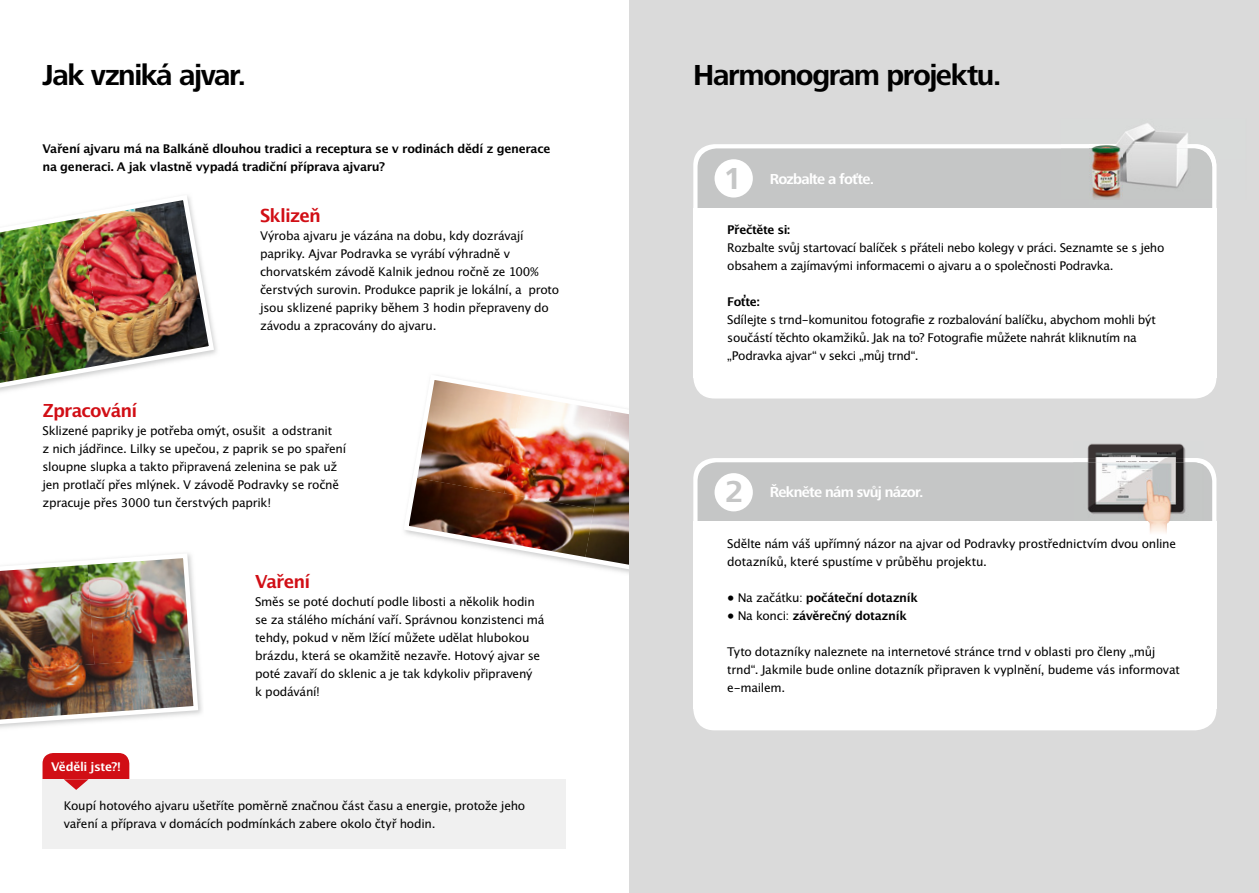
<style>
.page{position:relative;width:1259px;height:893px;background:#fff}
.page>*{position:absolute;margin:0;border:0;box-sizing:border-box;transform-origin:0 0}
.t1{font:700 31.5px "Frutiger Next LTW1 G";color:#c5c6c6}
.t2{font:700 30px "Frutiger Next LTW1 G";letter-spacing:-.045em;color:#000}
.t3{font:18px "Lucida San Dem";letter-spacing:-.045em;color:#d10e15}
.t4{font:700 15px "Frutiger Next LTW1 G";letter-spacing:-.045em;color:#fff}
.t5{font:12px/18px "Lucida San Rom";letter-spacing:-.025em;color:#000}
.t6{font:12px/18px "Lucida San Dem";letter-spacing:-.025em;color:#000}
.t7{font:12px "Lucida San Dem";letter-spacing:-.03em;color:#fff}
.s1{font-family:"Lucida San Rom"}
</style>
<div class="page">
<div style="left:43px;top:753px;width:86px;height:42px;background:#d10e15;border-radius:11px"></div>
<div style="left:43px;top:779px;width:523px;height:70px;background:#f0f0f0"></div>
<svg style="left:64px;top:779px;width:25px;height:11px"></svg>
<img style="left:0;top:196px;width:217px;height:196px">
<img style="left:0;top:553px;width:201px;height:175px">
<img style="left:404px;top:380px;width:225px;height:193px">
<div style="left:629px;top:0;width:630px;height:893px;background:#dadada"></div>
<div style="left:693px;top:144px;width:523px;height:254px;background:#fff;border-radius:21px"></div>
<div style="left:693px;top:458px;width:523px;height:272px;background:#fff;border-radius:21px"></div>
<div style="left:697px;top:148px;width:515px;height:125px;background:#c5c6c6;border-radius:19px"></div>
<div style="left:697px;top:462px;width:515px;height:125px;background:#c5c6c6;border-radius:19px"></div>
<div style="left:714px;top:159px;width:39px;height:39px;background:#fff;border-radius:50%"></div>
<div style="left:714px;top:473px;width:39px;height:38px;background:#fff;border-radius:50%"></div>
<div style="left:693px;top:208px;width:523px;height:169px;background:#fff"></div>
<div style="left:693px;top:522px;width:523px;height:187px;background:#fff"></div>
<img style="left:1087px;top:443px;width:114px;height:19px">
<img style="left:1073px;top:462px;width:130px;height:71px">
<img style="left:1117px;top:123px;width:71px;height:21px">
<img style="left:1216px;top:163px;width:1px;height:37px">
<img style="left:1122px;top:144px;width:94px;height:56px">
<img style="left:1060px;top:148px;width:152px;height:52px">
<img style="left:1089px;top:144px;width:33px;height:56px">
<h2 class="t2" style="left:43px;top:58px;width:205px">Jak vzniká ajvar.</h2>
<p class="t6" style="left:43px;top:141px;width:509px">Vaření ajvaru má na Balkáně dlouhou tradici a receptura se v rodinách dědí z generace na generaci. A jak vlastně vypadá tradiční příprava ajvaru?</p>
<h3 class="t3" style="left:260px;top:205px;width:62px">Sklizeň</h3>
<p class="t5" style="left:260px;top:227px;width:300px">Výroba ajvaru je vázána na dobu, kdy dozrávají papriky. Ajvar Podravka se vyrábí výhradně v chorvatském závodě Kalnik jednou ročně ze 100% čerstvých surovin. Produkce paprik je lokální, a proto jsou sklizené papriky během 3 hodin přepraveny do závodu a zpracovány do ajvaru.</p>
<h3 class="t3" style="left:43px;top:399px;width:96px">Zpracování</h3>
<p class="t5" style="left:43px;top:422px;width:305px">Sklizené papriky je potřeba omýt, osušit a odstranit<br>z nich jádřince. Lilky se upečou, z paprik se po spaření sloupne slupka a takto připravená zelenina se pak už jen protlačí přes mlýnek. V závodě Podravky se ročně zpracuje přes 3000 tun čerstvých paprik!</p>
<p class="t7" style="left:51px;top:759px;width:71px">Věděli jste?!</p>
<h3 class="t3" style="left:255px;top:570px;width:57px">Vaření</h3>
<p class="t5" style="left:255px;top:593px;width:291px">Směs se poté dochutí podle libosti a několik hodin se za stálého míchání vaří. Správnou konzistenci má tehdy, pokud v něm lžící můžete udělat hlubokou brázdu, která se okamžitě nezavře. Hotový ajvar se poté zavaří do sklenic a je tak kdykoliv připravený<br>k podávání!</p>
<p class="t5" style="left:64px;top:797px;width:463px">Koupí hotového ajvaru ušetříte poměrně značnou část času a energie, protože jeho vaření a příprava v domácích podmínkách zabere okolo čtyř hodin.</p>
<h2 class="t2" style="left:693px;top:58px;width:310px">Harmonogram projektu.</h2>
<h1 class="t1" style="left:723px;top:160px;width:20px">1</h1>
<p class="t4" style="left:770px;top:170px;width:106px">Rozbalte a foťte.</p>
<p class="t6" style="left:727px;top:222px;width:64px">Přečtěte si:</p>
<p class="t5" style="left:727px;top:239px;width:438px">Rozbalte svůj startovací balíček s přáteli nebo kolegy v práci. Seznamte se s jeho obsahem a zajímavými informacemi o ajvaru a o společnosti Podravka.</p>
<p class="t6" style="left:727px;top:294px;width:34px">Foťte:</p>
<p class="t5" style="left:727px;top:311px;width:430px">Sdílejte s trnd-komunitou fotografie z rozbalování balíčku, abychom mohli být součástí těchto okamžiků. Jak na to? Fotografie můžete nahrát kliknutím na „Podravka ajvar“ v sekci „můj trnd“.</p>
<h1 class="t1" style="left:725px;top:474px;width:20px">2</h1>
<p class="t4" style="left:770px;top:484px;width:155px">Řekněte nám svůj názor.</p>
<p class="t5" style="left:727px;top:535px;width:450px">Sdělte nám váš upřímný názor na ajvar od Podravky prostřednictvím dvou online dotazníků, které spustíme v průběhu projektu.</p>
<p class="t6" style="left:727px;top:590px;width:192px"><span class="s1">• Na začátku:</span> počáteční dotazník</p>
<p class="t6" style="left:727px;top:608px;width:181px"><span class="s1">• Na konci:</span> závěrečný dotazník</p>
<p class="t5" style="left:727px;top:643px;width:454px">Tyto dotazníky naleznete na internetové stránce trnd v oblasti pro členy „můj trnd“. Jakmile bude online dotazník připraven k vyplnění, budeme vás informovat e-mailem.</p>
</div>
